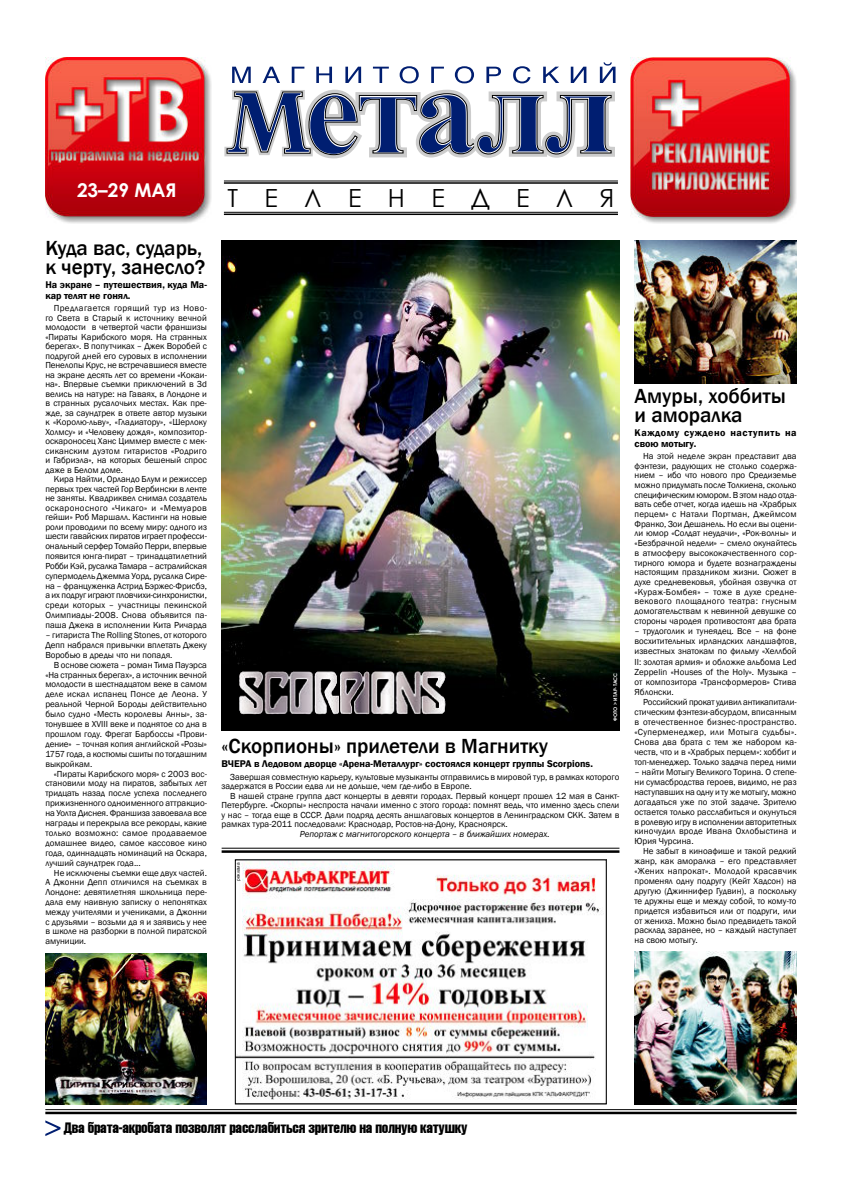
<style>
.page{position:relative;width:842px;height:1191px;background:#fff}
.page>*{position:absolute;margin:0;border:0;box-sizing:border-box;transform-origin:0 0}
.t1{font:25px "Century Gothic";letter-spacing:1.055em;color:#000}
.t2{font:500 21px/19px "Franklin Gothic";color:#000}
.t3{font:700 19px "Century Gothic";color:#fff}
.t4{font:500 15px "Cyrillic Compressed";letter-spacing:-.02em;color:#000}
.t5{font:600 10px/11px "Franklin Gothic";color:#000}
.t6{font:600 10px/11px "Franklin Gothic";letter-spacing:.055em;color:#000}
.t7{font:9px/9.7px "Franklin Gothic";color:#000;text-align:justify}
.t8{font:italic 9px "Franklin Gothic";color:#000}
.t9{font:700 5px "Century Gothic";color:#fff}
.t10{font:5px "Franklin Gothic";color:#000}
</style>
<div class="page">
<img style="left:237px;top:862px;width:367px;height:238px">
<div style="left:235px;top:860px;width:371px;height:244px;border:1px solid #000"></div>
<img style="left:45px;top:57px;width:167px;height:167px">
<img style="left:630px;top:57px;width:166px;height:167px">
<svg style="left:232px;top:62px;width:383px;height:21px"></svg>
<svg style="left:224px;top:90px;width:391px;height:68px"></svg>
<hr style="left:224px;top:182px;width:394px;height:2px;background:#000">
<hr style="left:224px;top:181px;width:394px;height:1px;background:#000">
<hr style="left:224px;top:214px;width:394px;height:1px;background:#000">
<hr style="left:224px;top:212px;width:394px;height:1px;background:#000">
<hr style="left:45px;top:1112px;width:752px;height:2px;background:#000">
<hr style="left:45px;top:1109px;width:752px;height:1px;background:#000">
<svg style="left:45px;top:1120px;width:15px;height:16px"></svg>
<hr style="left:222px;top:850px;width:397px;height:3px;background:#000">
<hr style="left:222px;top:848px;width:397px;height:1px;background:#000">
<img style="left:222px;top:240px;width:397px;height:491px">
<img style="left:230px;top:663px;width:223px;height:61px">
<img style="left:45px;top:953px;width:161px;height:151px">
<img style="left:634px;top:240px;width:162px;height:144px">
<img style="left:634px;top:952px;width:162px;height:152px">
<svg style="left:428px;top:1032px;width:3px;height:7px"></svg>
<h3 class="t3" style="left:77px;top:176px;width:101px">23–29 мая</h3>
<h1 class="t1" style="left:228px;top:181px;width:388px">ТЕЛЕНЕДЕЛЯ</h1>
<h2 class="t2" style="left:45px;top:239px;width:162px">Куда вас, сударь, к черту, занесло?</h2>
<p class="t5" style="left:45px;top:279px;width:163px">На экране – путешествия, куда Ма&shy;кар телят не гонял.</p>
<p class="t7" style="left:45px;top:304px;width:163px;text-indent:9px">Предлагается горящий тур из Ново&shy;го Света в Старый к источнику вечной молодости в четвертой части франшизы «Пираты Карибского моря. На странных берегах». В попутчиках – Джек Воробей с подругой дней его суровых в исполнении Пенелопы Крус, не встречавшиеся вместе на экране десять лет со времени «Кокаи&shy;на». Впервые съемки приключений в 3d велись на натуре: на Гаваях, в Лондоне и в странных русалочьих местах. Как пре&shy;жде, за саундтрек в ответе автор музыки к «Королю-льву», «Гладиатору», «Шерлоку Холмсу» и «Человеку дождя», композитор&shy;оскароносец Ханс Циммер вместе с мек&shy;сиканским дуэтом гитаристов «Родриго и Габриэла», на которых бешеный спрос даже в Белом доме.</p>
<p class="t7" style="left:45px;top:475px;width:163px;text-indent:9px">Кира Найтли, Орландо Блум и режиссер первых трех частей Гор Вербински в ленте не заняты. Квадриквел снимал создатель оскароносного «Чикаго» и «Мемуаров гейши» Роб Маршалл. Кастинги на новые роли проводили по всему миру: одного из шести гавайских пиратов играет професси&shy;ональный серфер Томайо Перри, впервые появится юнга-пират – тринадцатилетний Робби Кэй, русалка Тамара – астралийская супермодель Джемма Уорд, русалка Сире&shy;на – француженка Астрид Бэржес-Фрисбэ, а их подруг играют пловчихи-синхронистки, среди которых – участницы пекинской Олимпиады-2008. Снова объявится па&shy;паша Джека в исполнении Кита Ричарда</p>
<p class="t7" style="left:45px;top:630px;width:163px">– гитариста The Rolling Stones, от которого Депп набрался привычки вплетать Джеку Воробью в дреды что ни попадя.</p>
<p class="t7" style="left:45px;top:660px;width:163px;text-indent:9px">В основе сюжета – роман Тима Пауэрса «На странных берегах», а источник вечной молодости в шестнадцатом веке в самом деле искал испанец Понсе де Леона. У реальной Черной Бороды действительно было судно «Месть королевы Анны», за&shy;тонувшее в XVIII веке и поднятое со дна в прошлом году. Фрегат Барбоссы «Прови&shy;дение» – точная копия английской «Розы» 1757 года, а костюмы сшиты по тогдашним выкройкам.</p>
<p class="t7" style="left:45px;top:769px;width:163px;text-indent:8px">«Пираты Карибского моря» с 2003 вос&shy;становили моду на пиратов, забытых лет тридцать назад после успеха последнего прижизненного одноименного аттракцио&shy;на Уолта Диснея. Франшиза завоевала все награды и перекрыла все рекорды, какие только возможно: самое продаваемое домашнее видео, самое кассовое кино года, одиннадцать номинаций на Оскара, лучший саундтрек года...</p>
<p class="t7" style="left:45px;top:868px;width:163px;text-indent:9px">Не исключены съемки еще двух частей.<br>А Джонни Депп отличился на съемках в Лондоне: девятилетняя школьница пере&shy;дала ему наивную записку о непонятках между учителями и учениками, а Джонни с друзьями – возьми да я и заявись у нее в школе на разборки в полной пиратской амуниции.</p>
<p class="t9" style="left:611px;top:721px;width:49px;rotate:-90deg">фото &gt; итар-тасс</p>
<h2 class="t2" style="left:222px;top:737px;width:328px">«Скорпионы» прилетели в Магнитку</h2>
<p class="t5" style="left:222px;top:758px;width:373px">Вчера в ледовом дворце «арена-Металлург» состоялся концерт группы Scorpions.</p>
<p class="t7" style="left:222px;top:772px;width:399px;text-indent:9px">Завершая совместную карьеру, культовые музыканты отправились в мировой тур, в рамках которого задержатся в России едва ли не дольше, чем где-либо в Европе.</p>
<p class="t7" style="left:222px;top:791px;width:399px;text-indent:9px">В нашей стране группа даст концерты в девяти городах. Первый концерт прошел 12 мая в Санкт-Петербурге. «Скорпы» неспроста начали именно с этого города: помнят ведь, что именно здесь спели у нас – тогда еще в СССР. Дали подряд десять аншлаговых концертов в Ленинградском СКК. Затем в рамках тура-2011 последовали: Краснодар, Ростов-на-Дону, Красноярск.</p>
<p class="t8" style="left:300px;top:828px;width:251px">Репортаж с магнитогорского концерта – в ближайших номерах.</p>
<p class="t10" style="left:235px;top:881px;width:20px;rotate:-90deg">реклама</p>
<h2 class="t2" style="left:634px;top:387px;width:153px">Амуры, хоббиты и аморалка</h2>
<p class="t6" style="left:634px;top:427px;width:164px">Каждому суждено наступить на свою мотыгу.</p>
<p class="t7" style="left:634px;top:452px;width:164px;text-indent:9px">На этой неделе экран представит два фэнтези, радующих не столько содержа&shy;нием – ибо что нового про Средиземье можно придумать после Толкиена, сколько специфическим юмором. В этом надо отда&shy;вать себе отчет, когда идешь на «Храбрых перцем» с Натали Портман, Джеймсом Франко, Зои Дешанель. Но если вы оцени&shy;ли юмор «Солдат неудачи», «Рок-волны» и «Безбрачной недели» – смело окунайтесь в атмосферу высококачественного сор&shy;тирного юмора и будете вознаграждены настоящим праздником жизни. Сюжет в духе средневековья, убойная озвучка от «Кураж-Бомбея» – тоже в духе средне&shy;векового площадного театра: гнусным домогательствам к невинной девушке со стороны чародея противостоят два брата</p>
<p class="t7" style="left:634px;top:626px;width:164px;line-height:10.1px">– трудоголик и тунеядец. Все – на фоне восхитительных ирландских ландшафтов, известных знатокам по фильму «Хеллбой II: золотая армия» и обложке альбома Led Zeppelin «Houses of the Holy». Музыка – от композитора «Трансформеров» Стива Яблонски.</p>
<p class="t7" style="left:634px;top:697px;width:164px;line-height:10px;text-indent:9px">Российский прокат удивил антикапитали&shy;стическим фэнтези-абсурдом, вписанным в отечественное бизнес-пространство. «Суперменеджер, или Мотыга судьбы».<br>Снова два брата с тем же набором ка&shy;честв, что и в «Храбрых перцем»: хоббит и топ-менеджер. Только задача перед ними</p>
<p class="t7" style="left:634px;top:767px;width:164px">– найти Мотыгу Великого Торина. О степе&shy;ни сумасбродства героев, видимо, не раз наступавших на одну и ту же мотыгу, можно догадаться уже по этой задаче. Зрителю остается только расслабиться и окунуться в ролевую игру в исполнении авторитетных киночудил вроде Ивана Охлобыстина и Юрия Чурсина.</p>
<p class="t7" style="left:634px;top:846px;width:164px;text-indent:9px">Не забыт в киноафише и такой редкий жанр, как аморалка – его представляет «Жених напрокат». Молодой красавчик променял одну подругу (Кейт Хадсон) на другую (Джиннифер Гудвин), а поскольку те дружны еще и между собой, то кому-то придется избавиться или от подруги, или от жениха. Можно было предвидеть такой расклад заранее, но – каждый наступает на свою мотыгу.</p>
<h3 class="t4" style="left:63px;top:1119px;width:406px">Два брата-акробата позволят расслабиться зрителю на полную катушку</h3>
</div>
